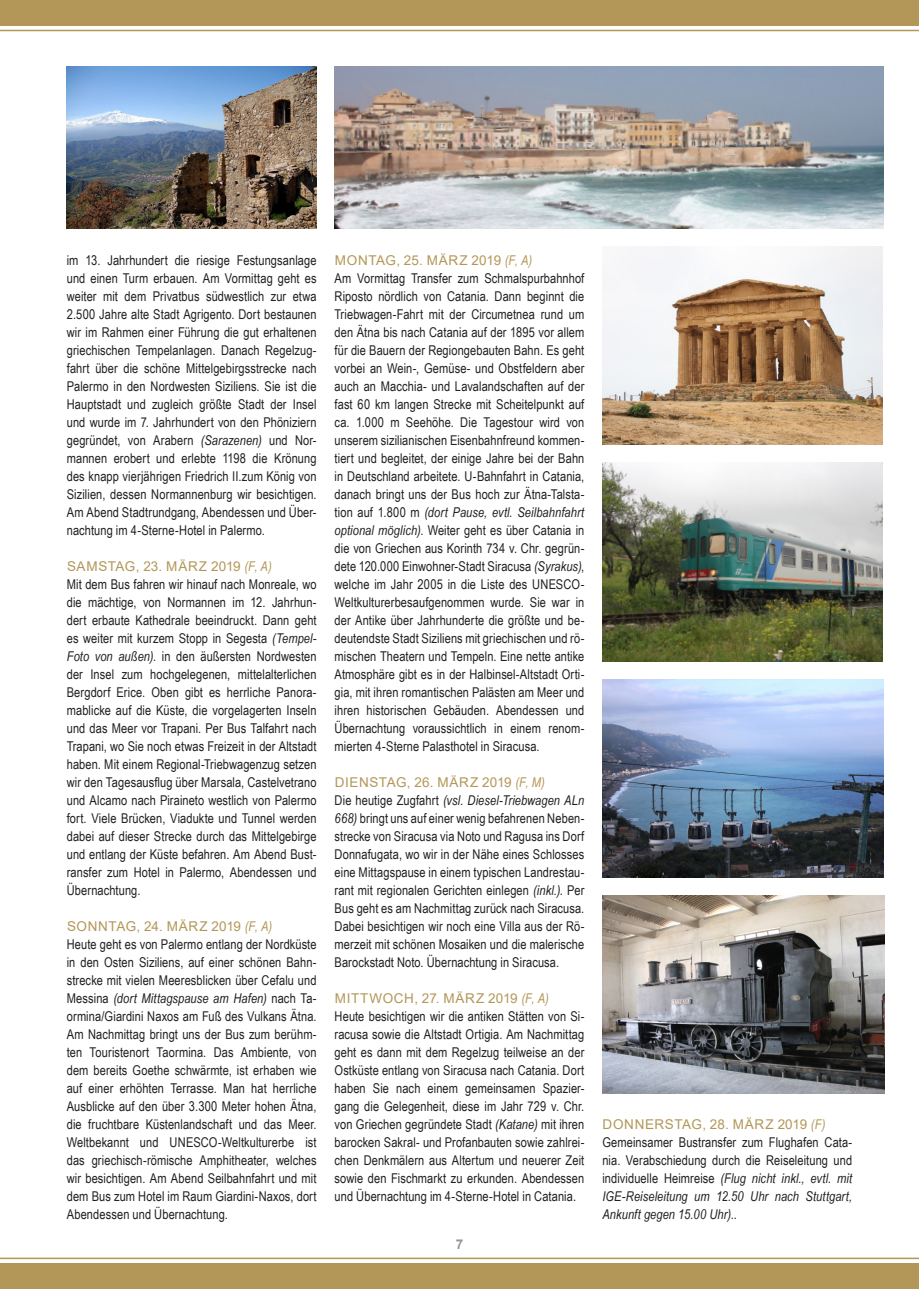
<style>
.page{position:relative;width:919px;height:1289px;background:#fff}
.page>*{position:absolute;margin:0;border:0;box-sizing:border-box;transform-origin:0 0}
.Fliesstext_ganz_neu{font:13.5px/18px "Arial Narrow";letter-spacing:.005em;color:#231f20;text-align:justify}
.Datum_im_FT{font:13.5px "Arial";letter-spacing:.04em;color:#b39758}
.t1{font:700 13.5px "Arial";color:#939598}
.s1{font-style:italic}
.s2{font-family:"Arial Narrow";font-style:italic}
</style>
<div class="page">
<div style="left:0;top:0;width:918px;height:26px;background:#b39758"></div>
<hr style="left:0;top:30px;width:918px;height:1px;background:#b39758">
<hr style="left:0;top:1257px;width:918px;height:1px;background:#b39758">
<div style="left:0;top:1263px;width:918px;height:25px;background:#b39758"></div>
<img style="left:602px;top:679px;width:281px;height:198px">
<img style="left:67px;top:67px;width:249px;height:162px">
<img style="left:602px;top:247px;width:280px;height:198px">
<img style="left:602px;top:895px;width:282px;height:198px">
<img style="left:602px;top:463px;width:280px;height:198px">
<img style="left:334px;top:67px;width:549px;height:162px">
<p class="Fliesstext_ganz_neu" style="left:67px;top:250px;width:251px">im 13. Jahrhundert die riesige Festungsanlage und einen Turm erbauen. Am Vormittag geht es weiter mit dem Privatbus südwestlich zur etwa 2.500 Jahre alte Stadt Agrigento. Dort bestaunen wir im Rahmen einer Führung die gut erhaltenen griechischen Tempelanlagen. Danach Regelzug&shy;fahrt über die schöne Mittelgebirgsstrecke nach Palermo in den Nordwesten Siziliens. Sie ist die Hauptstadt und zugleich größte Stadt der Insel und wurde im 7. Jahrhundert von den Phöniziern gegründet, von Arabern <span class="s1">(Sarazenen)</span> und Nor&shy;mannen erobert und erlebte 1198 die Krönung des knapp vierjährigen Friedrich II.zum König von Sizilien, dessen Normannenburg wir besichtigen.<br>Am Abend Stadtrundgang, Abendessen und Über&shy;nachtung im 4-Sterne-Hotel in Palermo.</p>
<p class="Datum_im_FT" style="left:67px;top:557px;width:206px">SAMSTAG, 23. MÄRZ 2019 <span class="s2">(F, A)</span></p>
<p class="Fliesstext_ganz_neu" style="left:67px;top:574px;width:251px">Mit dem Bus fahren wir hinauf nach Monreale, wo die mächtige, von Normannen im 12. Jahrhun&shy;dert erbaute Kathedrale beeindruckt. Dann geht es weiter mit kurzem Stopp in Segesta <span class="s1">(Tempel-Foto von außen)</span>. in den äußersten Nordwesten der Insel zum hochgelegenen, mittelalterlichen Bergdorf Erice. Oben gibt es herrliche Panora&shy;mablicke auf die Küste, die vorgelagerten Inseln und das Meer vor Trapani. Per Bus Talfahrt nach Trapani, wo Sie noch etwas Freizeit in der Altstadt haben. Mit einem Regional-Triebwagenzug setzen wir den Tagesausflug über Marsala, Castelvetrano und Alcamo nach Piraineto westlich von Palermo fort. Viele Brücken, Viadukte und Tunnel werden dabei auf dieser Strecke durch das Mittelgebirge und entlang der Küste befahren. Am Abend Bust&shy;ransfer zum Hotel in Palermo, Abendessen und Übernachtung.</p>
<p class="Datum_im_FT" style="left:67px;top:917px;width:206px">SONNTAG, 24. MÄRZ 2019 <span class="s2">(F, A)</span></p>
<p class="Fliesstext_ganz_neu" style="left:67px;top:934px;width:251px">Heute geht es von Palermo entlang der Nordküste in den Osten Siziliens, auf einer schönen Bahn&shy;strecke mit vielen Meeresblicken über Cefalu und Messina <span class="s1">(dort Mittagspause am Hafen)</span> nach Ta&shy;ormina/Giardini Naxos am Fuß des Vulkans Ätna.<br>Am Nachmittag bringt uns der Bus zum berühm&shy;ten Touristenort Taormina. Das Ambiente, von dem bereits Goethe schwärmte, ist erhaben wie auf einer erhöhten Terrasse. Man hat herrliche Ausblicke auf den über 3.300 Meter hohen Ätna, die fruchtbare Küstenlandschaft und das Meer.<br>Weltbekannt und UNESCO-Weltkulturerbe ist das griechisch-römische Amphitheater, welches wir besichtigen. Am Abend Seilbahnfahrt und mit dem Bus zum Hotel im Raum Giardini-Naxos, dort Abendessen und Übernachtung.</p>
<p class="Datum_im_FT" style="left:335px;top:251px;width:199px">MONTAG, 25. MÄRZ 2019 <span class="s2">(F, A)</span></p>
<p class="Fliesstext_ganz_neu" style="left:334px;top:268px;width:251px">Am Vormittag Transfer zum Schmalspurbahnhof Riposto nördlich von Catania. Dann beginnt die Triebwagen-Fahrt mit der Circumetnea rund um den Ätna bis nach Catania auf der 1895 vor allem für die Bauern der Regiongebauten Bahn. Es geht vorbei an Wein-, Gemüse- und Obstfeldern aber auch an Macchia- und Lavalandschaften auf der fast 60 km langen Strecke mit Scheitelpunkt auf ca. 1.000 m Seehöhe. Die Tagestour wird von unserem sizilianischen Eisenbahnfreund kommen&shy;tiert und begleitet, der einige Jahre bei der Bahn in Deutschland arbeitete. U-Bahnfahrt in Catania, danach bringt uns der Bus hoch zur Ätna-Talsta&shy;tion auf 1.800 m <span class="s1">(dort Pause, evtl. Seilbahnfahrt optional möglich)</span>. Weiter geht es über Catania in die von Griechen aus Korinth 734 v. Chr. gegrün&shy;dete 120.000 Einwohner-Stadt Siracusa <span class="s1">(Syrakus)</span>, welche im Jahr 2005 in die Liste des UNESCO-Weltkulturerbesaufgenommen wurde. Sie war in der Antike über Jahrhunderte die größte und be&shy;deutendste Stadt Siziliens mit griechischen und rö&shy;mischen Theatern und Tempeln. Eine nette antike Atmosphäre gibt es in der Halbinsel-Altstadt Orti&shy;gia, mit ihren romantischen Palästen am Meer und ihren historischen Gebäuden. Abendessen und Übernachtung voraussichtlich in einem renom&shy;mierten 4-Sterne Palasthotel in Siracusa.</p>
<p class="Datum_im_FT" style="left:335px;top:773px;width:211px">DIENSTAG, 26. MÄRZ 2019 <span class="s2">(F, M)</span></p>
<p class="Fliesstext_ganz_neu" style="left:334px;top:790px;width:251px">Die heutige Zugfahrt <span class="s1">(vsl. Diesel-Triebwagen ALn 668)</span> bringt uns auf einer wenig befahrenen Neben&shy;strecke von Siracusa via Noto und Ragusa ins Dorf Donnafugata, wo wir in der Nähe eines Schlosses eine Mittagspause in einem typischen Landrestau&shy;rant mit regionalen Gerichten einlegen <span class="s1">(inkl.)</span>. Per Bus geht es am Nachmittag zurück nach Siracusa.<br>Dabei besichtigen wir noch eine Villa aus der Rö&shy;merzeit mit schönen Mosaiken und die malerische Barockstadt Noto. Übernachtung in Siracusa.</p>
<p class="Datum_im_FT" style="left:335px;top:989px;width:215px">MITTWOCH, 27. MÄRZ 2019 <span class="s2">(F, A)</span></p>
<p class="Fliesstext_ganz_neu" style="left:334px;top:1006px;width:251px">Heute besichtigen wir die antiken Stätten von Si&shy;racusa sowie die Altstadt Ortigia. Am Nachmittag geht es dann mit dem Regelzug teilweise an der Ostküste entlang von Siracusa nach Catania. Dort haben Sie nach einem gemeinsamen Spazier&shy;gang die Gelegenheit, diese im Jahr 729 v. Chr. von Griechen gegründete Stadt <span class="s1">(Katane)</span> mit ihren barocken Sakral- und Profanbauten sowie zahlrei&shy;chen Denkmälern aus Altertum und neuerer Zeit sowie den Fischmarkt zu erkunden. Abendessen und Übernachtung im 4-Sterne-Hotel in Catania.</p>
<p class="t1" style="left:455px;top:1235px;width:9px">7</p>
<p class="Datum_im_FT" style="left:602px;top:1115px;width:224px">DONNERSTAG, 28. MÄRZ 2019 <span class="s2">(F)</span></p>
<p class="Fliesstext_ganz_neu" style="left:602px;top:1132px;width:251px">Gemeinsamer Bustransfer zum Flughafen Cata&shy;nia. Verabschiedung durch die Reiseleitung und individuelle Heimreise <span class="s1">(Flug nicht inkl., evtl. mit IGE-Reiseleitung um 12.50 Uhr nach Stuttgart, Ankunft gegen 15.00 Uhr)</span>..</p>
</div>
